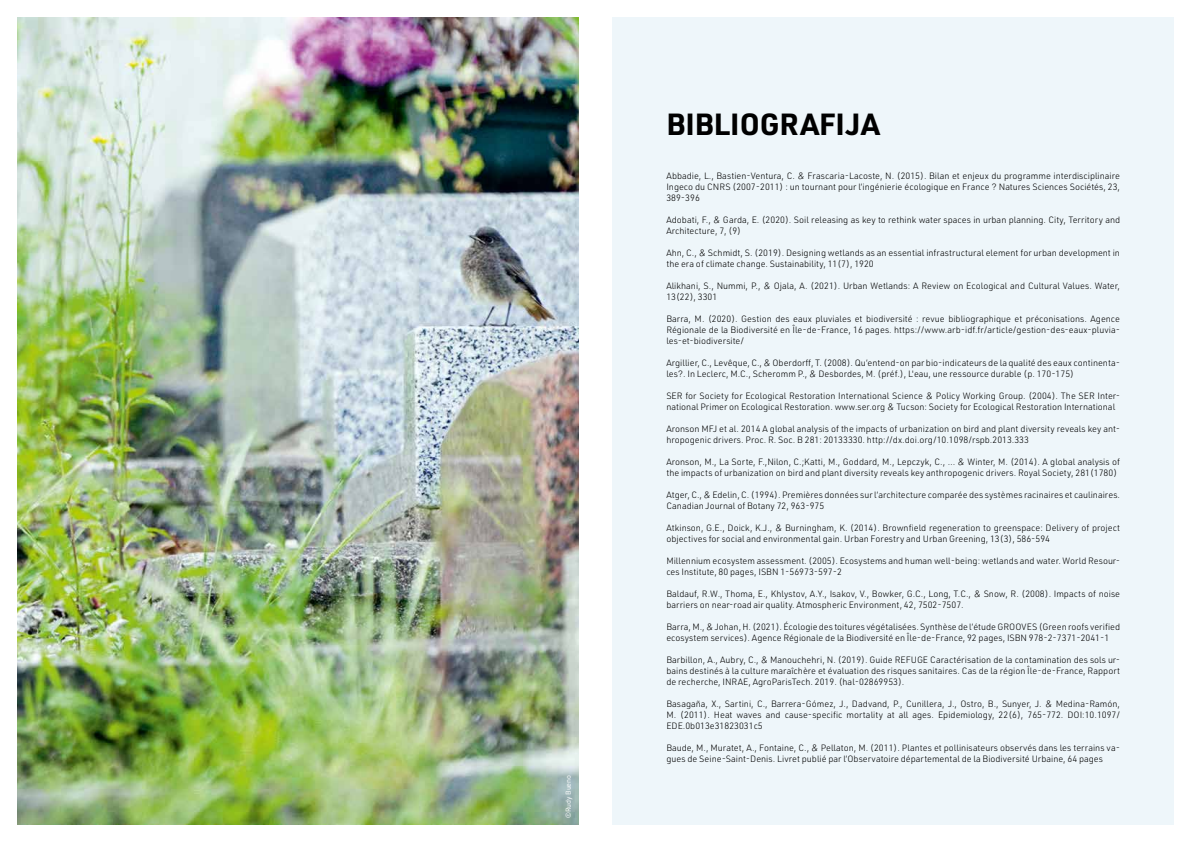
<style>
.page{position:relative;width:1191px;height:842px;background:#fff}
.page>*{position:absolute;margin:0;border:0;box-sizing:border-box;transform-origin:0 0}
.t1{font:700 30px "URWDIN";color:#000}
.t2{font:300 9px/11px "URWDIN";color:#000}
.t3{font:7px "URWDIN";color:#fff}
</style>
<div class="page">
<div style="left:612px;top:17px;width:562px;height:808px;background:#eef6fa"></div>
<img style="left:17px;top:17px;width:561px;height:808px">
<p class="t3" style="left:564px;top:818px;width:45px;rotate:-90deg">©Rudy Bueno</p>
<h1 class="t1" style="left:666px;top:103px;width:215px">BIBLIOGRAFIJA</h1>
<p class="t2" style="left:666px;top:170px;width:455px;text-align:justify">Abbadie, L., Bastien-Ventura, C. &amp; Frascaria-Lacoste, N. (2015). Bilan et enjeux du programme interdisciplinaire Ingeco du CNRS (2007-2011) : un tournant pour l’ingénierie écologique en France ? Natures Sciences Sociétés, 23, 389-396</p>
<p class="t2" style="left:666px;top:214px;width:455px">Adobati, F., &amp; Garda, E. (2020). Soil releasing as key to rethink water spaces in urban planning. City, Territory and<br>Architecture, 7, (9)</p>
<p class="t2" style="left:666px;top:247px;width:455px">Ahn, C., &amp; Schmidt, S. (2019). Designing wetlands as an essential infrastructural element for urban development in the era of climate change. Sustainability, 11(7), 1920</p>
<p class="t2" style="left:666px;top:280px;width:455px">Alikhani, S., Nummi, P., &amp; Ojala, A. (2021). Urban Wetlands: A Review on Ecological and Cultural Values. Water,<br>13(22), 3301</p>
<p class="t2" style="left:666px;top:313px;width:455px;text-align:justify">Barra, M. (2020). Gestion des eaux pluviales et biodiversité : revue bibliographique et préconisations. Agence Régionale de la Biodiversité en Île-de-France, 16 pages. https://www.arb-idf.fr/article/gestion-des-eaux-pluvia&shy;les-et-biodiversite/</p>
<p class="t2" style="left:666px;top:357px;width:455px">Argillier, C., Levêque, C., &amp; Oberdorff, T. (2008). Qu’entend-on par bio-indicateurs de la qualité des eaux continenta&shy;les?. In Leclerc, M.C., Scheromm P., &amp; Desbordes, M. (préf.), L'eau, une ressource durable (p. 170-175)</p>
<p class="t2" style="left:666px;top:390px;width:455px">SER for Society for Ecological Restoration International Science &amp; Policy Working Group. (2004). The SER Inter&shy;national Primer on Ecological Restoration. www.ser.org &amp; Tucson: Society for Ecological Restoration International</p>
<p class="t2" style="left:666px;top:423px;width:455px">Aronson MFJ et al. 2014 A global analysis of the impacts of urbanization on bird and plant diversity reveals key ant&shy;hropogenic drivers. Proc. R. Soc. B 281: 20133330. http://dx.doi.org/10.1098/rspb.2013.333</p>
<p class="t2" style="left:666px;top:456px;width:455px">Aronson, M., La Sorte, F.,Nilon, C.;Katti, M., Goddard, M., Lepczyk, C., … &amp; Winter, M. (2014). A global analysis of the impacts of urbanization on bird and plant diversity reveals key anthropogenic drivers. Royal Society, 281(1780)</p>
<p class="t2" style="left:666px;top:489px;width:455px">Atger, C., &amp; Edelin, C. (1994). Premières données sur l’architecture comparée des systèmes racinaires et caulinaires.<br>Canadian Journal of Botany 72, 963-975</p>
<p class="t2" style="left:666px;top:522px;width:455px">Atkinson, G.E., Doick, K.J., &amp; Burningham, K. (2014). Brownfield regeneration to greenspace: Delivery of project objectives for social and environmental gain. Urban Forestry and Urban Greening, 13(3), 586-594</p>
<p class="t2" style="left:666px;top:555px;width:455px">Millennium ecosystem assessment. (2005). Ecosystems and human well-being: wetlands and water. World Resour&shy;ces Institute, 80 pages, ISBN 1-56973-597-2</p>
<p class="t2" style="left:666px;top:588px;width:455px">Baldauf, R.W., Thoma, E., Khlystov, A.Y., Isakov, V., Bowker, G.C., Long, T.C., &amp; Snow, R. (2008). Impacts of noise barriers on near-road air quality. Atmospheric Environment, 42, 7502-7507.</p>
<p class="t2" style="left:666px;top:621px;width:455px">Barra, M., &amp; Johan, H. (2021). Écologie des toitures végétalisées. Synthèse de l’étude GROOVES (Green roofs verified ecosystem services). Agence Régionale de la Biodiversité en Île-de-France, 92 pages, ISBN 978-2-7371-2041-1</p>
<p class="t2" style="left:666px;top:654px;width:455px;text-align:justify">Barbillon, A., Aubry, C., &amp; Manouchehri, N. (2019). Guide REFUGE Caractérisation de la contamination des sols ur&shy;bains destinés à la culture maraîchère et évaluation des risques sanitaires. Cas de la région Île-de-France, Rapport de recherche, INRAE, AgroParisTech. 2019. (hal-02869953).</p>
<p class="t2" style="left:666px;top:698px;width:455px;text-align:justify">Basagaña, X., Sartini, C., Barrera-Gómez, J., Dadvand, P., Cunillera, J., Ostro, B., Sunyer, J. &amp; Medina-Ramón, M. (2011). Heat waves and cause-specific mortality at all ages. Epidemiology, 22(6), 765-772. DOI:10.1097/ EDE.0b013e31823031c5</p>
<p class="t2" style="left:666px;top:742px;width:455px">Baude, M., Muratet, A., Fontaine, C., &amp; Pellaton, M. (2011). Plantes et pollinisateurs observés dans les terrains va&shy;gues de Seine-Saint-Denis. Livret publié par l’Observatoire départemental de la Biodiversité Urbaine, 64 pages</p>
</div>
